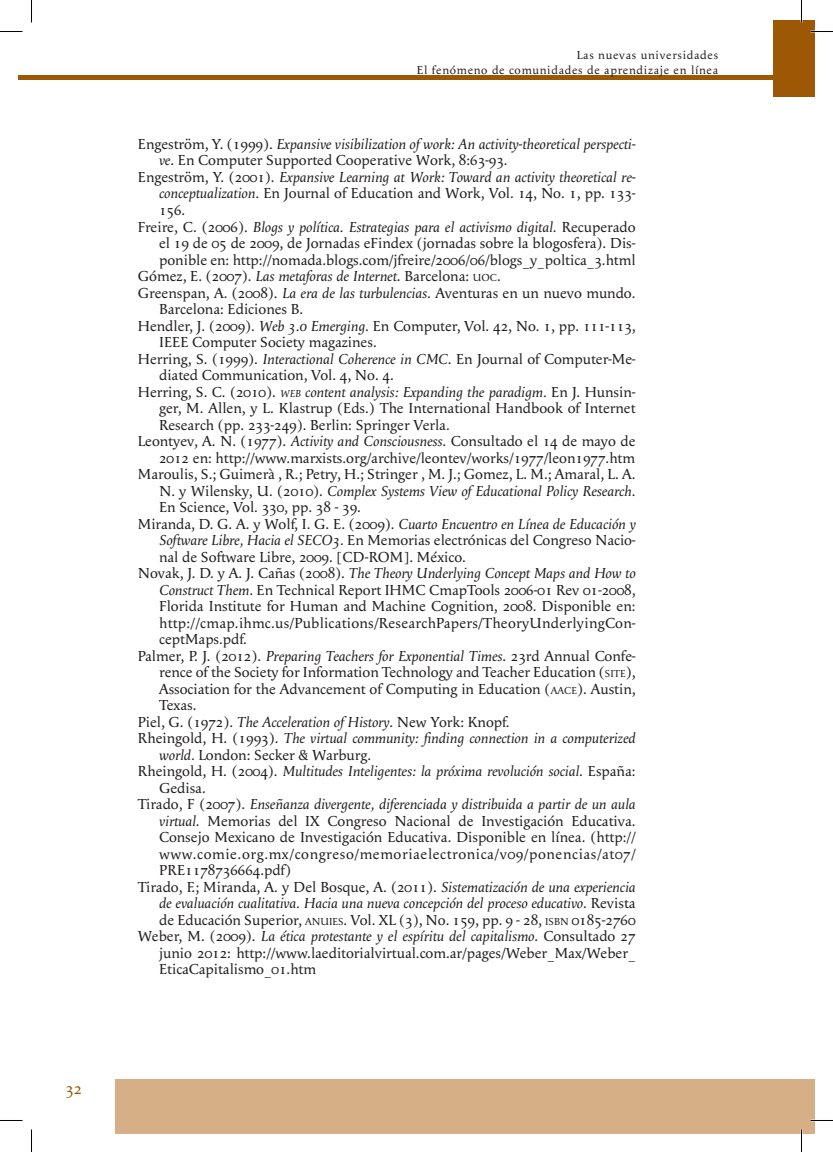
<style>
.page{position:relative;width:833px;height:1152px;background:#fff}
.page>*{position:absolute;margin:0;border:0;box-sizing:border-box;transform-origin:0 0}
.t1{font:16.5px "Apolline";color:#9d5806}
.REFERENCIAS{font:15px/16.5px "Apolline";color:#231f20;text-align:justify}
.REFERENCIAS-2{font:italic 15px/16.5px "Apolline";color:#231f20}
.t2{font:12px/14.4px "Apolline";letter-spacing:.06em;color:#231f20;text-align:right}
.s1{font-style:normal}
.s2{font-style:italic}
.s3{font-size:10.5px}
.s4{font-style:italic;font-size:10.5px}
</style>
<div class="page">
<div style="left:772px;top:20px;width:29px;height:76px;background:#9d5806"></div>
<div style="left:801px;top:20px;width:13px;height:76px;background:#9d5806"></div>
<div style="left:801px;top:1079px;width:13px;height:54px;background:#d7af87"></div>
<div style="left:115px;top:1079px;width:686px;height:54px;background:#d7af87"></div>
<hr style="left:19px;top:75px;width:755px;height:4px;background:#9d5806">
<hr style="left:810px;top:1119px;width:23px;height:2px;background:#fff">
<hr style="left:800px;top:0;width:2px;height:22px;background:#fff">
<hr style="left:800px;top:1129px;width:2px;height:22px;background:#fff">
<svg style="left:0;top:31px;width:22px;height:1px"></svg>
<svg style="left:810px;top:31px;width:23px;height:1px"></svg>
<svg style="left:0;top:1120px;width:22px;height:1px"></svg>
<svg style="left:810px;top:1120px;width:23px;height:1px"></svg>
<svg style="left:31px;top:0;width:1px;height:22px"></svg>
<svg style="left:31px;top:1129px;width:1px;height:22px"></svg>
<svg style="left:801px;top:0;width:1px;height:22px"></svg>
<svg style="left:801px;top:1129px;width:1px;height:22px"></svg>
<p class="t1" style="left:66px;top:1078px;width:18px">32</p>
<p class="t2" style="left:417px;top:48px;width:303px">Las nuevas universidades<br>El fenómeno de comunidades de aprendizaje en línea</p>
<p class="REFERENCIAS-2" style="left:159px;top:136px;width:478px;text-indent:-21px"><span class="s1">Engeström, Y. (1999).</span> Expansive visibilization of work: An activity-theoretical perspecti&shy;ve<span class="s1">. En Computer Supported Cooperative Work, 8:63-93.</span></p>
<p class="REFERENCIAS-2" style="left:159px;top:169px;width:478px;text-align:justify;text-indent:-21px"><span class="s1">Engeström, Y. (2001).</span> Expansive Learning at Work: Toward an activity theoretical re&shy;conceptualization. <span class="s1">En Journal of Education and Work, Vol. 14, No. 1, pp. 133- 156.</span></p>
<p class="REFERENCIAS" style="left:159px;top:218px;width:478px;text-indent:-21px">Freire, C. (2006). <span class="s2">Blogs y política. Estrategias para el activismo digital</span>. Recuperado el 19 de 05 de 2009, de Jornadas eFindex (jornadas sobre la blogosfera). Dis&shy;ponible en: http://nomada.blogs.com/jfreire/2006/06/blogs_y_poltica_3.html</p>
<p class="REFERENCIAS" style="left:138px;top:268px;width:364px">Gómez, E. (2007). <span class="s2">Las metaforas de Internet</span>. Barcelona: <span class="s3">UOC</span>.</p>
<p class="REFERENCIAS" style="left:159px;top:284px;width:478px;text-indent:-21px">Greenspan, A. (2008). <span class="s2">La era de las turbulencias</span>. Aventuras en un nuevo mundo.<br>Barcelona: Ediciones B.</p>
<p class="REFERENCIAS" style="left:159px;top:317px;width:478px;text-indent:-21px">Hendler, J. (2009). <span class="s2">Web 3.0 Emerging</span>. En Computer, Vol. 42, No. 1, pp. 111-113,<br>IEEE Computer Society magazines.</p>
<p class="REFERENCIAS" style="left:159px;top:350px;width:478px;text-indent:-21px">Herring, S. (1999). <span class="s2">Interactional Coherence in CMC</span>. En Journal of Computer-Me&shy;diated Communication, Vol. 4, No. 4.</p>
<p class="REFERENCIAS" style="left:159px;top:383px;width:478px;text-indent:-21px">Herring, S. C. (2010). <span class="s4">web</span> <span class="s2">content analysis: Expanding the paradigm.</span> En J. Hunsin&shy;ger, M. Allen, y L. Klastrup (Eds.) The International Handbook of Internet Research (pp. 233-249). Berlin: Springer Verla.</p>
<p class="REFERENCIAS" style="left:138px;top:433px;width:499px;text-align:right">Leontyev, A. N. (1977). <span class="s2">Activity and Consciousness</span>. Consultado el 14 de mayo de<br>2012 en: http://www.marxists.org/archive/leontev/works/1977/leon1977.htm</p>
<p class="REFERENCIAS" style="left:159px;top:466px;width:478px;text-indent:-21px">Maroulis, S.; Guimerà , R.; Petry, H.; Stringer , M. J.; Gomez, L. M.; Amaral, L. A.<br>N. y Wilensky, U. (2010). <span class="s2">Complex Systems View of Educational Policy Research</span>.<br>En Science, Vol. 330, pp. 38 - 39.</p>
<p class="REFERENCIAS" style="left:159px;top:515px;width:478px;text-indent:-21px">Miranda, D. G. A. y Wolf, I. G. E. (2009). <span class="s2">Cuarto Encuentro en Línea de Educación y Software Libre, Hacia el SECO3</span>. En Memorias electrónicas del Congreso Nacio&shy;nal de Software Libre, 2009. [CD-ROM]. México.</p>
<p class="REFERENCIAS" style="left:159px;top:565px;width:478px;text-indent:-21px">Novak, J. D. y A. J. Cañas (2008). <span class="s2">The Theory Underlying Concept Maps and How to Construct Them</span>. En Technical Report IHMC CmapTools 2006-01 Rev 01-2008, Florida Institute for Human and Machine Cognition, 2008. Disponible en: http://cmap.ihmc.us/Publications/ResearchPapers/TheoryUnderlyingCon&shy;ceptMaps.pdf.</p>
<p class="REFERENCIAS" style="left:159px;top:647px;width:478px;text-indent:-21px">Palmer, P. J. (2012). <span class="s2">Preparing Teachers for Exponential Times</span>. 23rd Annual Confe&shy;rence of the Society for Information Technology and Teacher Education (<span class="s3">SITE</span>), Association for the Advancement of Computing in Education (<span class="s3">AACE</span>). Austin, Texas.</p>
<p class="REFERENCIAS" style="left:138px;top:713px;width:373px">Piel, G. (1972). <span class="s2">The Acceleration of History</span>. New York: Knopf.</p>
<p class="REFERENCIAS-2" style="left:159px;top:730px;width:478px;text-indent:-21px"><span class="s1">Rheingold, H. (1993).</span> The virtual community: finding connection in a computerized world. <span class="s1">London: Secker &amp; Warburg.</span></p>
<p class="REFERENCIAS-2" style="left:159px;top:763px;width:478px;text-indent:-21px"><span class="s1">Rheingold, H. (2004).</span> Multitudes Inteligentes: la próxima revolución social<span class="s1">. España:<br>Gedisa.</span></p>
<p class="REFERENCIAS" style="left:159px;top:796px;width:478px;text-indent:-21px">Tirado, F (2007). <span class="s2">Enseñanza divergente, diferenciada y distribuida a partir de un aula virtual</span>. Memorias del IX Congreso Nacional de Investigación Educativa.<br>Consejo Mexicano de Investigación Educativa. Disponible en línea. (http:// www.comie.org.mx/congreso/memoriaelectronica/v09/ponencias/at07/ PRE1178736664.pdf)</p>
<p class="REFERENCIAS" style="left:159px;top:878px;width:478px;text-indent:-21px">Tirado, F.; Miranda, A. y Del Bosque, A. (2011). <span class="s2">Sistematización de una experiencia de evaluación cualitativa. Hacia una nueva concepción del proceso educativo</span>. Revista de Educación Superior, <span class="s3">ANUIES</span>. Vol. XL (3), No. 159, pp. 9 - 28, <span class="s3">ISBN</span> 0185-2760</p>
<p class="REFERENCIAS" style="left:159px;top:928px;width:478px;text-indent:-21px">Weber, M. (2009). <span class="s2">La ética protestante y el espíritu del capitalismo</span>. Consultado 27 junio 2012: http://www.laeditorialvirtual.com.ar/pages/Weber_Max/Weber_ EticaCapitalismo_01.htm</p>
</div>
